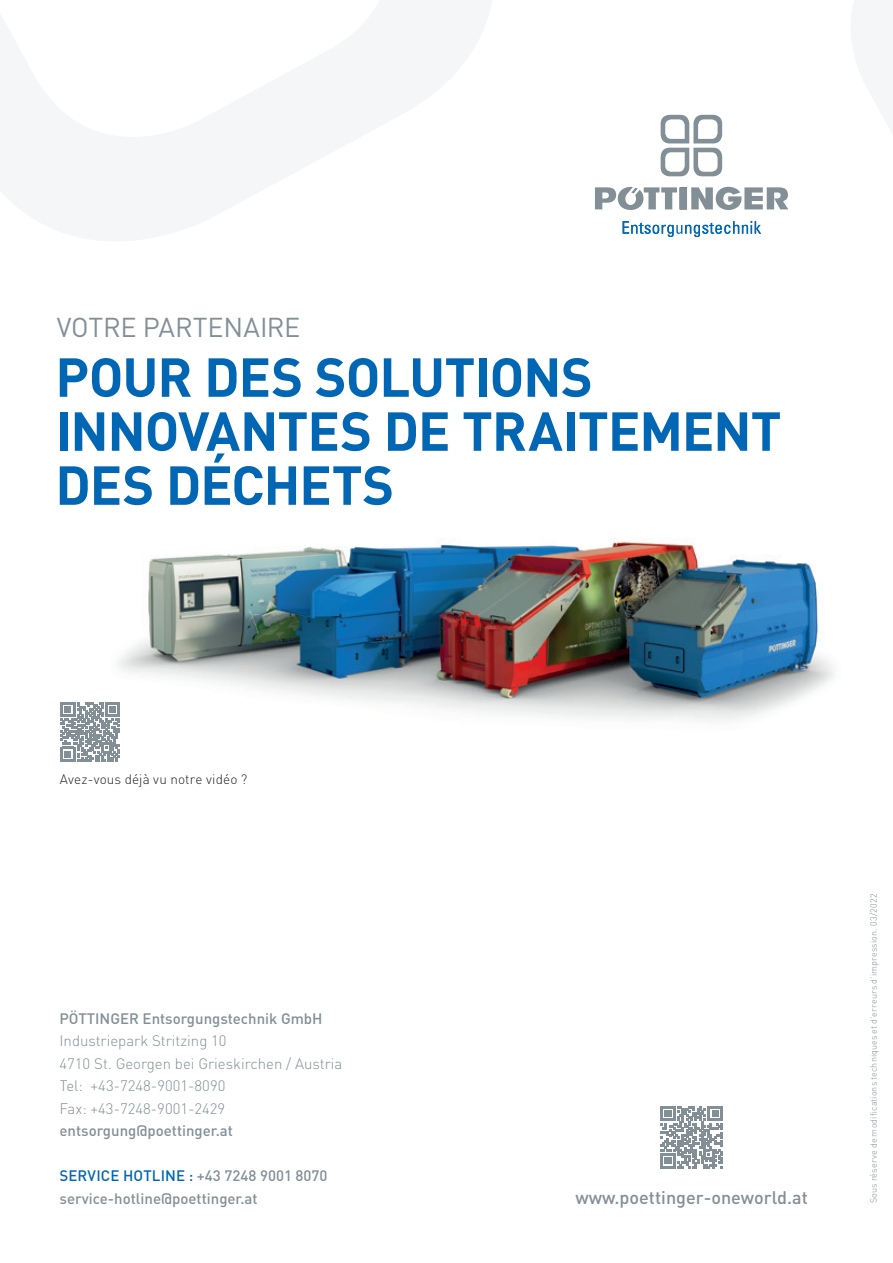
<style>
.page{position:relative;width:893px;height:1263px;background:#fff}
.page>*{position:absolute;margin:0;border:0;box-sizing:border-box;transform-origin:0 0}
.t1{font:700 54px/54px "DIN";letter-spacing:-.02em;color:#0166b3}
.t2{font:27px "DIN";letter-spacing:-.01em;color:#828f96}
.t3{font:500 18px "DIN";color:#828f96}
.t4{font:500 15px/22.5px "DIN";color:#828f96}
.t5{font:300 15px/22.5px "DIN";color:#828f96}
.t6{font:300 13.5px "DIN";letter-spacing:.01em;color:#231f20}
.t7{font:300 9px "DIN";letter-spacing:.015em;color:#828f96}
.s1{color:#0166b3}
</style>
<div class="page">
<img style="left:107px;top:538px;width:727px;height:224px">
<svg style="left:61px;top:702px;width:59px;height:59px"></svg>
<svg style="left:623px;top:221px;width:138px;height:16px"></svg>
<svg style="left:691px;top:187px;width:97px;height:23px"></svg>
<svg style="left:595px;top:187px;width:82px;height:23px"></svg>
<div style="left:680px;top:187px;width:7px;height:22px;background:#828f96"></div>
<svg style="left:661px;top:115px;width:61px;height:61px"></svg>
<svg style="left:660px;top:1106px;width:63px;height:62px"></svg>
<h2 class="t2" style="left:57px;top:310px;width:245px">VOTRE PARTENAIRE</h2>
<h1 class="t1" style="left:55px;top:348px;width:728px">POUR DES SOLUTIONS<br>INNOVANTES DE TRAITEMENT<br>DES DÉCHETS</h1>
<p class="t6" style="left:60px;top:770px;width:189px">Avez-vous déjà vu notre vidéo ?</p>
<p class="t4" style="left:60px;top:1007px;width:265px">PÖTTINGER Entsorgungstechnik GmbH</p>
<p class="t5" style="left:60px;top:1029px;width:284px">Industriepark Stritzing 10<br>4710 St. Georgen bei Grieskirchen / Austria<br>Tel: +43-7248-9001-8090<br>Fax: +43-7248-9001-2429</p>
<p class="t4" style="left:60px;top:1119px;width:175px">entsorgung@poettinger.at</p>
<p class="t4" style="left:60px;top:1164px;width:270px"><span class="s1">SERVICE HOTLINE :</span> +43 7248 9001 8070 service-hotline@poettinger.at</p>
<p class="t3" style="left:575px;top:1186px;width:234px">www.poettinger-oneworld.at</p>
<p class="t7" style="left:868px;top:1203px;width:311px;rotate:-90deg">Sous réserve de modifications techniques et d’erreurs d’impression. 03/2022</p>
</div>
